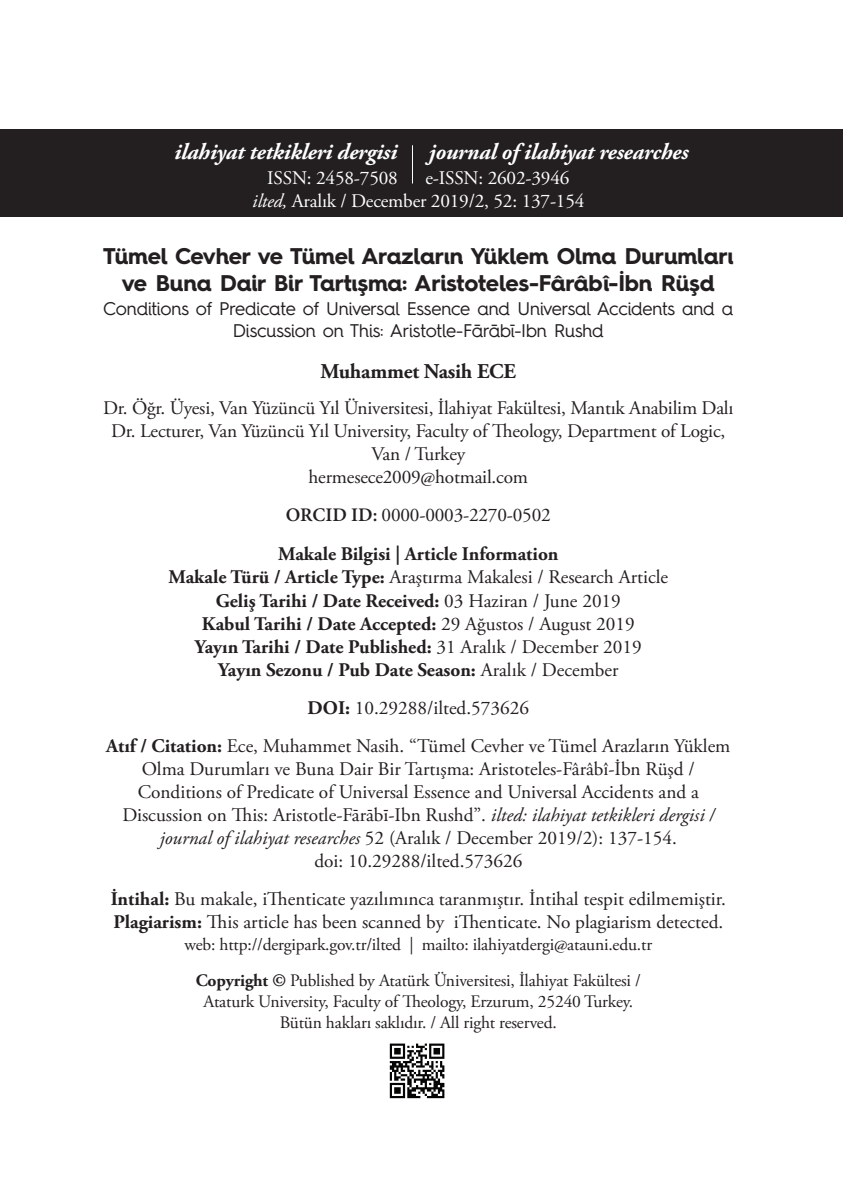
<style>
.page{position:relative;width:844px;height:1191px;background:#fff}
.page>*{position:absolute;margin:0;border:0;box-sizing:border-box;transform-origin:0 0}
.t1{font:700 22.75px/27.3px "Hurme Geometric Sans 4";letter-spacing:-.01em;color:#231f20;text-align:center}
.t2{font:italic 700 22.75px "Adobe Garamond Pro";letter-spacing:-.01em;color:#fff}
.t3{font:700 21px "Adobe Garamond Pro";letter-spacing:-.01em;color:#231f20}
.t4{font:19.25px/23.1px "Adobe Garamond Pro";color:#231f20;text-align:center}
.t5{font:700 19.25px/23.1px "Adobe Garamond Pro";color:#231f20;text-align:center}
.t6{font:19.25px/23.1px "Adobe Garamond Pro";letter-spacing:-.01em;color:#fff}
.t7{font:18.38px/22.1px "Hurme Geometric Sans 4";letter-spacing:-.01em;color:#231f20;text-align:center}
.t8{font:17.5px/35.7px "Adobe Garamond Pro";letter-spacing:-.01em;color:#231f20;text-align:center}
.s1{font-style:italic}
.s2{font-family:"Minion Pro";font-weight:600}
.s3{font-weight:400}
.s4{font-weight:700}
</style>
<div class="page">
<div style="left:0;top:129px;width:842px;height:87px;background:#231f20"></div>
<svg style="left:390px;top:1043px;width:55px;height:56px"></svg>
<svg style="left:389px;top:1043px;width:55px;height:55px"></svg>
<hr style="left:412px;top:145px;width:1px;height:38px;background:#fff">
<p class="t2" style="left:174px;top:138px;width:224px">ilahiyat tetkikleri dergisi</p>
<p class="t2" style="left:428px;top:138px;width:261px">journal of ilahiyat researches</p>
<p class="t6" style="left:267px;top:167px;width:132px">ISSN: 2458-7508</p>
<p class="t6" style="left:252px;top:167px;width:334px;text-indent:173px">e-ISSN: 2602-3946 <span class="s1">ilted,</span> Aralık / December 2019/2, 52: 137-154</p>
<p class="t1" style="left:103px;top:242px;width:631px">Tümel Cevher ve Tümel Arazların Yüklem Olma Durumları ve Buna Dair Bir Tartışma: Aristoteles-Fârâbî-İbn Rüşd</p>
<p class="t7" style="left:103px;top:297px;width:631px">Conditions of Predicate of Universal Essence and Universal Accidents and a<br>Discussion on This: Aristotle-Fārābī-Ibn Rushd</p>
<p class="t3" style="left:320px;top:359px;width:197px">Muhammet Nasih ECE</p>
<p class="t4" style="left:103px;top:397px;width:631px">Dr. Öğr. Üyesi, Van Yüzüncü Yıl Üniversitesi, İlahiyat Fakültesi, Mantık Anabilim Dalı Dr. Lecturer, Van Yüzüncü Yıl University, Faculty of Theology, Department of Logic, Van / Turkey<br>hermesece2009@hotmail.com</p>
<p class="t5" style="left:278px;top:496px;width:282px;line-height:39px"><span class="s2">ORCID ID:</span> <span class="s3">0000-0003-2270-0502<br></span>Makale Bilgisi | Article Information</p>
<p class="t5" style="left:168px;top:566px;width:501px">Makale Türü / Article Type: <span class="s3">Araştırma Makalesi / Research Article </span>Geliş Tarihi / Date Received: <span class="s3">03 Haziran / June 2019<br></span>Kabul Tarihi / Date Accepted: <span class="s3">29 Ağustos / August 2019<br></span>Yayın Tarihi / Date Published: <span class="s3">31 Aralık / December 2019<br></span>Yayın Sezonu / Pub Date Season: <span class="s3">Aralık / December</span></p>
<p class="t4" style="left:106px;top:689px;width:625px;line-height:37.8px"><span class="s4">DOI:</span> 10.29288/ilted.573626<br><span class="s4">Atıf / Citation:</span> Ece, Muhammet Nasih. “Tümel Cevher ve Tümel Arazların Yüklem</p>
<p class="t4" style="left:122px;top:757px;width:593px">Olma Durumları ve Buna Dair Bir Tartışma: Aristoteles-Fârâbî-İbn Rüşd / Conditions of Predicate of Universal Essence and Universal Accidents and a Discussion on This: Aristotle-Fārābī-Ibn Rushd”. <span class="s1">ilted: ilahiyat tetkikleri dergisi / journal of ilahiyat researches</span> 52 (Aralık / December 2019/2): 137-154.<br>doi: 10.29288/ilted.573626</p>
<p class="t4" style="left:111px;top:888px;width:616px;text-align:left"><span class="s4">İntihal:</span> Bu makale, iThenticate yazılımınca taranmıştır. İntihal tespit edilmemiştir.<br><span class="s4">Plagiarism:</span> This article has been scanned by iThenticate. No plagiarism detected.</p>
<p class="t8" style="left:184px;top:927px;width:469px">web: http://dergipark.gov.tr/ilted | mailto: ilahiyatdergi@atauni.edu.tr<br><span class="s4">Copyright ©</span> Published by Atatürk Üniversitesi, İlahiyat Fakültesi /</p>
<p class="t8" style="left:203px;top:991px;width:431px;line-height:21px">Ataturk University, Faculty of Theology, Erzurum, 25240 Turkey.<br>Bütün hakları saklıdır. / All right reserved.</p>
</div>
